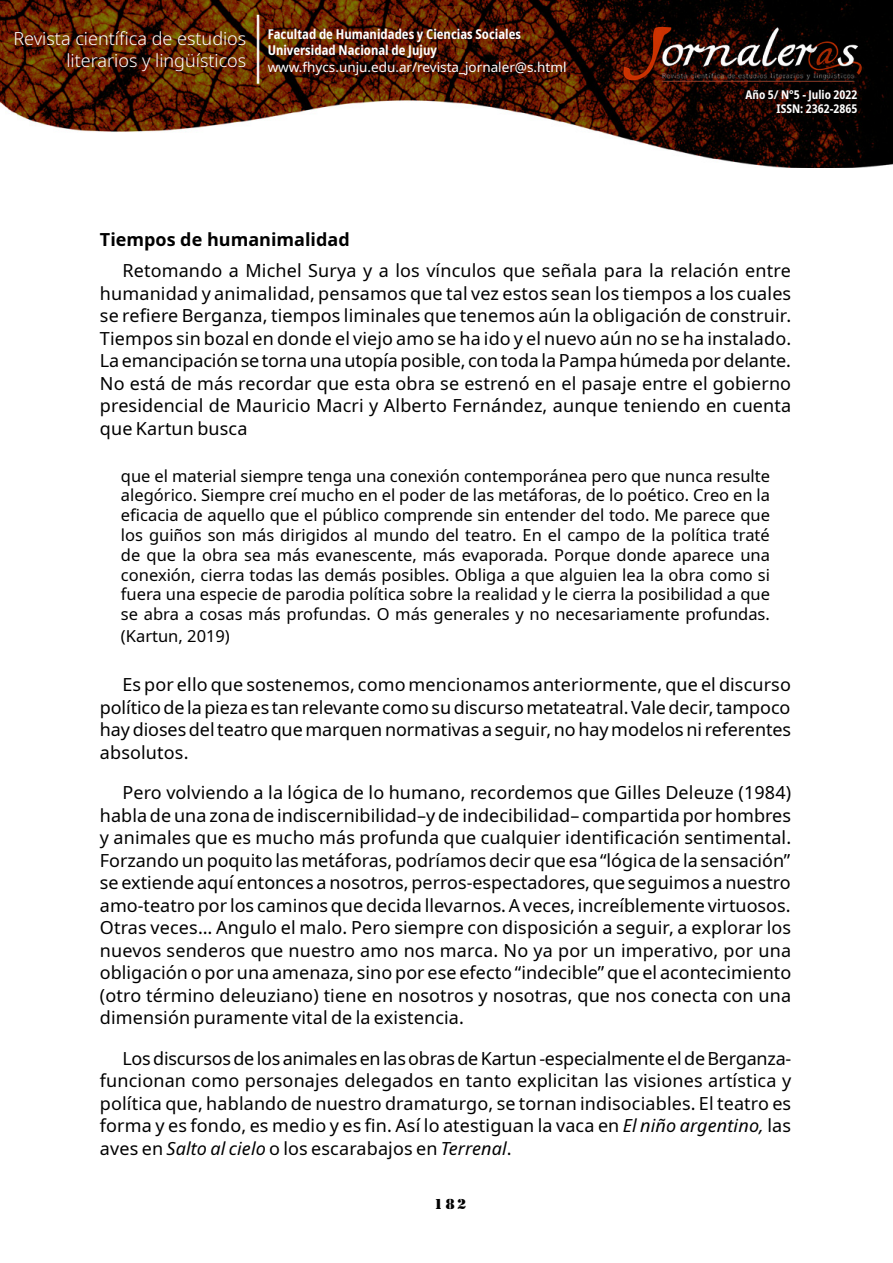
<style>
.page{position:relative;width:893px;height:1263px;background:#fff}
.page>*{position:absolute;margin:0;border:0;box-sizing:border-box;transform-origin:0 0}
.t1{font:18px/22.5px "Noto Sans";letter-spacing:.01em;color:#000;text-align:justify}
.t2{font:300 18px/21.6px "Noto Sans";color:#fff;text-align:right}
.t3{font:700 18px "Noto Sans";color:#000}
.t4{font:16.5px/19.8px "Noto Sans";color:#000;text-align:justify}
.t5{font:15px "Stencil";color:#000;scale:1.1 1}
.t6{font:700 condensed 13.5px/16.2px "Noto Sans";color:#fff}
.t7{font:13.5px "Noto Sans";color:#fff}
.t8{font:700 condensed 12px/14.4px "Noto Sans";color:#fff;text-align:right}
.s1{font-style:italic}
</style>
<div class="page">
<img style="left:0;top:0;width:893px;height:167px">
<div style="left:257px;top:15px;width:2px;height:69px;background:#fff;border:1px solid #fff"></div>
<img style="left:621px;top:26px;width:246px;height:55px">
<div style="left:748px;top:92px;width:128px;height:40px;background:#000;opacity:.75"></div>
<p class="t2" style="left:14px;top:28px;width:234px">Revista científica de estudios literarios y lingüísticos</p>
<p class="t6" style="left:268px;top:26px;width:255px">Facultad de Humanidades y Ciencias Sociales<br>Universidad Nacional de Jujuy</p>
<p class="t7" style="left:268px;top:57px;width:300px">www.fhycs.unju.edu.ar/revista_jornaler@s.html</p>
<p class="t8" style="left:746px;top:87px;width:113px">Año 5/ N°5 - Julio 2022<br>ISSN: 2362-2865</p>
<p class="t3" style="left:100px;top:226px;width:251px">Tiempos de humanimalidad</p>
<p class="t1" style="left:100px;top:260px;width:693px;text-indent:22px">Retomando a Michel Surya y a los vínculos que señala para la relación entre humanidad y animalidad, pensamos que tal vez estos sean los tiempos a los cuales se refiere Berganza, tiempos liminales que tenemos aún la obligación de construir.<br>Tiempos sin bozal en donde el viejo amo se ha ido y el nuevo aún no se ha instalado.<br>La emancipación se torna una utopía posible, con toda la Pampa húmeda por delante.<br>No está de más recordar que esta obra se estrenó en el pasaje entre el gobierno presidencial de Mauricio Macri y Alberto Fernández, aunque teniendo en cuenta que Kartun busca</p>
<p class="t4" style="left:121px;top:466px;width:651px">que el material siempre tenga una conexión contemporánea pero que nunca resulte alegórico. Siempre creí mucho en el poder de las metáforas, de lo poético. Creo en la eficacia de aquello que el público comprende sin entender del todo. Me parece que los guiños son más dirigidos al mundo del teatro. En el campo de la política traté de que la obra sea más evanescente, más evaporada. Porque donde aparece una conexión, cierra todas las demás posibles. Obliga a que alguien lea la obra como si fuera una especie de parodia política sobre la realidad y le cierra la posibilidad a que se abra a cosas más profundas. O más generales y no necesariamente profundas.</p>
<p class="t4" style="left:121px;top:626px;width:110px">(Kartun, 2019)</p>
<p class="t1" style="left:100px;top:674px;width:693px;text-indent:22px">Es por ello que sostenemos, como mencionamos anteriormente, que el discurso político de la pieza es tan relevante como su discurso metateatral. Vale decir, tampoco hay dioses del teatro que marquen normativas a seguir, no hay modelos ni referentes absolutos.</p>
<p class="t1" style="left:100px;top:782px;width:693px;text-indent:22px">Pero volviendo a la lógica de lo humano, recordemos que Gilles Deleuze (1984) habla de una zona de indiscernibilidad–y de indecibilidad– compartida por hombres y animales que es mucho más profunda que cualquier identificación sentimental.<br>Forzando un poquito las metáforas, podríamos decir que esa “lógica de la sensación” se extiende aquí entonces a nosotros, perros-espectadores, que seguimos a nuestro amo-teatro por los caminos que decida llevarnos. A veces, increíblemente virtuosos.<br>Otras veces… Angulo el malo. Pero siempre con disposición a seguir, a explorar los nuevos senderos que nuestro amo nos marca. No ya por un imperativo, por una obligación o por una amenaza, sino por ese efecto “indecible” que el acontecimiento (otro término deleuziano) tiene en nosotros y nosotras, que nos conecta con una dimensión puramente vital de la existencia.</p>
<p class="t1" style="left:100px;top:1047px;width:693px;text-indent:22px">Los discursos de los animales en las obras de Kartun -especialmente el de Berganza&shy;funcionan como personajes delegados en tanto explicitan las visiones artística y política que, hablando de nuestro dramaturgo, se tornan indisociables. El teatro es forma y es fondo, es medio y es fin. Así lo atestiguan la vaca en <span class="s1">El niño argentino,</span> las aves en <span class="s1">Salto al cielo</span> o los escarabajos en <span class="s1">Terrenal</span>.</p>
<p class="t5" style="left:434px;top:1195px;width:31px">182</p>
</div>
